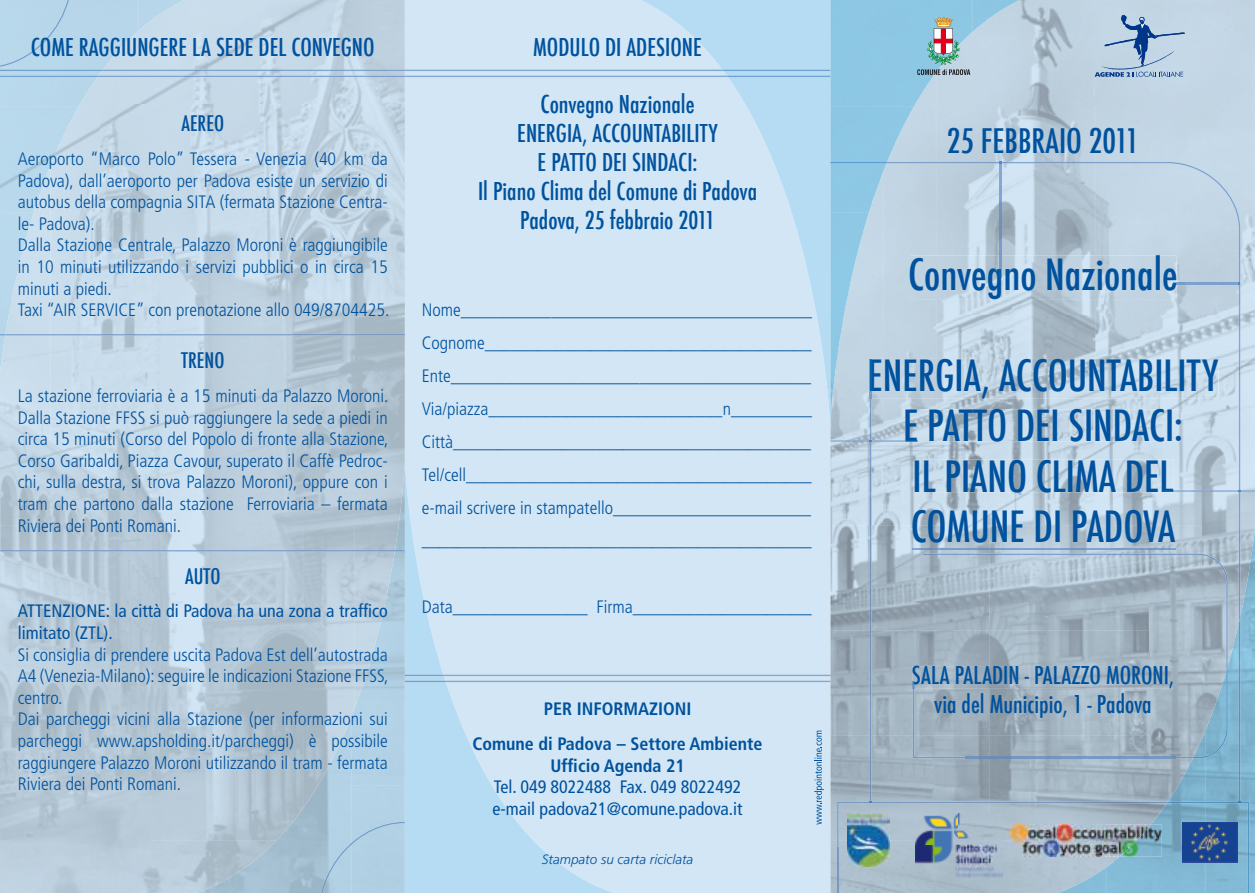
<style>
.page{position:relative;width:1255px;height:893px;background:#fff}
.page>*{position:absolute;margin:0;border:0;box-sizing:border-box;transform-origin:0 0}
.t1{font:500 condensed 42px/50.4px "Futura";color:#00529e;text-align:center}
.t2{font:500 condensed 33px "Futura";color:#00529e}
.t3{font:500 condensed 24px/28.8px "Futura";color:#00529e;text-align:center}
.t4{font:500 condensed 21px "Futura";color:#00529e}
.t5{font:300 condensed 18px/21.6px "Frutiger";color:#00529e;text-align:justify}
.t6{font:condensed 18px/21.6px "Frutiger";color:#00529e}
.t7{font:700 condensed 18px/35.1px "Frutiger";color:#00529e;text-align:center}
.t8{font:italic 300 13.5px "Frutiger";color:#00529e}
</style>
<div class="page">
<img style="left:936px;top:0;width:318px;height:315px">
<img style="left:830px;top:213px;width:53px;height:312px">
<img style="left:936px;top:315px;width:159px;height:94px">
<img style="left:1095px;top:315px;width:159px;height:105px">
<img style="left:883px;top:420px;width:318px;height:105px">
<img style="left:1201px;top:420px;width:53px;height:133px">
<img style="left:830px;top:525px;width:318px;height:315px">
<img style="left:1148px;top:525px;width:53px;height:277px">
<img style="left:830px;top:840px;width:276px;height:53px">
<img style="left:101px;top:0;width:304px;height:420px">
<img style="left:51px;top:106px;width:50px;height:314px">
<img style="left:0;top:213px;width:51px;height:312px">
<img style="left:50px;top:420px;width:304px;height:105px">
<img style="left:354px;top:420px;width:51px;height:42px">
<img style="left:0;top:525px;width:303px;height:315px">
<img style="left:303px;top:525px;width:48px;height:191px">
<div style="left:405px;top:0;width:425px;height:893px;background:#d2e6f5"></div>
<img style="left:910px;top:255px;width:266px;height:44px">
<img style="left:869px;top:359px;width:349px;height:40px">
<img style="left:905px;top:409px;width:275px;height:33px">
<img style="left:915px;top:460px;width:258px;height:32px">
<img style="left:912px;top:666px;width:261px;height:23px">
<img style="left:831px;top:0;width:141px;height:106px">
<img style="left:972px;top:0;width:47px;height:32px">
<img style="left:831px;top:106px;width:83px;height:107px">
<img style="left:831px;top:212px;width:38px;height:213px">
<svg style="left:830px;top:410px;width:1px;height:15px"></svg>
<img style="left:0;top:0;width:139px;height:106px">
<img style="left:138px;top:0;width:47px;height:31px">
<img style="left:0;top:106px;width:79px;height:107px">
<img style="left:0;top:212px;width:34px;height:160px">
<svg style="left:640px;top:0;width:190px;height:425px;background:#cbe3f4"></svg>
<img style="left:830px;top:0;width:1px;height:410px">
<svg style="left:405px;top:462px;width:213px;height:431px;background:#cae3f4"></svg>
<img style="left:351px;top:462px;width:54px;height:360px">
<img style="left:298px;top:716px;width:54px;height:177px">
<img style="left:244px;top:815px;width:54px;height:78px">
<img style="left:191px;top:868px;width:54px;height:25px">
<img style="left:1205px;top:528px;width:49px;height:365px">
<img style="left:1155px;top:730px;width:50px;height:163px">
<div style="left:1106px;top:857px;width:50px;height:36px;background:#84bcd7"></div>
<img style="left:1057px;top:867px;width:49px;height:26px">
<svg style="left:917px;top:17px;width:53px;height:58px;background:#9ab3bd"></svg>
<img style="left:915px;top:848px;width:87px;height:30px">
<img style="left:1010px;top:848px;width:109px;height:9px">
<img style="left:1119px;top:848px;width:42px;height:9px">
<img style="left:847px;top:848px;width:42px;height:18px">
<img style="left:912px;top:548px;width:263px;height:2px">
<img style="left:869px;top:399px;width:2px;height:403px">
<img style="left:869px;top:360px;width:2px;height:39px">
<div style="left:0;top:0;width:69px;height:67px;background:#b8d7ea"></div>
<img style="left:321px;top:822px;width:84px;height:71px">
<img style="left:922px;top:553px;width:305px;height:52px">
<img style="left:1175px;top:605px;width:52px;height:153px">
<img style="left:912px;top:689px;width:53px;height:69px">
<img style="left:965px;top:757px;width:210px;height:1px">
<img style="left:1192px;top:666px;width:35px;height:92px">
<svg style="left:912px;top:681px;width:2px;height:8px"></svg>
<img style="left:1238px;top:492px;width:2px;height:125px">
<img style="left:1238px;top:617px;width:2px;height:185px">
<img style="left:886px;top:162px;width:350px;height:47px">
<img style="left:1234px;top:208px;width:6px;height:282px">
<img style="left:830px;top:162px;width:57px;height:1px">
<img style="left:837px;top:802px;width:329px;height:46px">
<img style="left:837px;top:847px;width:1px;height:46px">
<img style="left:1166px;top:802px;width:83px;height:91px">
<img style="left:999px;top:163px;width:2px;height:92px">
<img style="left:999px;top:255px;width:2px;height:22px">
<img style="left:1176px;top:283px;width:62px;height:1px">
<img style="left:1173px;top:490px;width:81px;height:2px">
<svg style="left:1163px;top:490px;width:10px;height:2px"></svg>
<img style="left:830px;top:440px;width:75px;height:2px">
<svg style="left:905px;top:440px;width:12px;height:2px"></svg>
<img style="left:0;top:70px;width:405px;height:1px">
<img style="left:0;top:76px;width:405px;height:1px">
<svg style="left:405px;top:70px;width:426px;height:7px;background:#b1cee9"></svg>
<svg style="left:405px;top:675px;width:426px;height:7px;background:#b5d0e9"></svg>
<img style="left:5px;top:334px;width:400px;height:2px">
<img style="left:0;top:550px;width:395px;height:2px">
<svg style="left:395px;top:550px;width:10px;height:2px"></svg>
<svg style="left:814px;top:731px;width:9px;height:94px"></svg>
<svg style="left:1094px;top:15px;width:90px;height:62px;background:#a5bdd6"></svg>
<h3 class="t3" style="left:31px;top:33px;width:345px">COME RAGGIUNGERE LA SEDE DEL CONVEGNO</h3>
<p class="t4" style="left:181px;top:110px;width:44px">AEREO</p>
<p class="t5" style="left:18px;top:148px;width:373px;text-align:left">Aeroporto “Marco Polo” Tessera - Venezia (40 km da Padova), dall’aeroporto per Padova esiste un servizio di autobus della compagnia SITA (fermata Stazione Centra&shy;le- Padova).<br>Dalla Stazione Centrale, Palazzo Moroni è raggiungibile in 10 minuti utilizzando i servizi pubblici o in circa 15 minuti a piedi.<br>Taxi “AIR SERVICE” con prenotazione allo 049/8704425.</p>
<p class="t4" style="left:181px;top:347px;width:45px">TRENO</p>
<p class="t5" style="left:18px;top:385px;width:372px">La stazione ferroviaria è a 15 minuti da Palazzo Moroni.<br>Dalla Stazione FFSS si può raggiungere la sede a piedi in circa 15 minuti (Corso del Popolo di fronte alla Stazione, Corso Garibaldi, Piazza Cavour, superato il Caffè Pedroc&shy;chi, sulla destra, si trova Palazzo Moroni), oppure con i tram che partono dalla stazione Ferroviaria – fermata Riviera dei Ponti Romani.</p>
<p class="t4" style="left:185px;top:562px;width:37px">AUTO</p>
<p class="t6" style="left:18px;top:600px;width:371px">ATTENZIONE: la città di Padova ha una zona a traffico limitato (ZTL).</p>
<p class="t5" style="left:18px;top:644px;width:372px;text-align:left">Si consiglia di prendere uscita Padova Est dell’autostrada A4 (Venezia-Milano): seguire le indicazioni Stazione FFSS, centro.<br>Dai parcheggi vicini alla Stazione (per informazioni sui parcheggi www.apsholding.it/parcheggi) è possibile raggiungere Palazzo Moroni utilizzando il tram - fermata Riviera dei Ponti Romani.</p>
<h3 class="t3" style="left:533px;top:33px;width:170px">MODULO DI ADESIONE</h3>
<h3 class="t3" style="left:478px;top:90px;width:281px">Convegno Nazionale<br>ENERGIA, ACCOUNTABILITY<br>E PATTO DEI SINDACI:<br>Il Piano Clima del Comune di Padova<br>Padova, 25 febbraio 2011</h3>
<p class="t5" style="left:422px;top:293px;width:392px;line-height:33px">Nome_______________________________________ Cognome_____________________________________ Ente________________________________________ Via/piazza__________________________n_________ Città________________________________________ Tel/cell_______________________________________ e-mail scrivere in stampatello______________________ ____________________________________________</p>
<p class="t5" style="left:422px;top:596px;width:391px">Data_______________ Firma____________________</p>
<p class="t7" style="left:472px;top:691px;width:291px">PER INFORMAZIONI<br>Comune di Padova – Settore Ambiente</p>
<p class="t7" style="left:550px;top:748px;width:136px">Ufficio Agenda 21</p>
<p class="t6" style="left:492px;top:776px;width:251px">Tel. 049 8022488 Fax. 049 8022492 e-mail padova21@comune.padova.it</p>
<p class="t8" style="left:542px;top:852px;width:153px">Stampato su carta riciclata</p>
<h2 class="t2" style="left:946px;top:120px;width:194px">25 FEBBRAIO 2011</h2>
<h1 class="t1" style="left:908px;top:250px;width:271px">Convegno Nazionale</h1>
<h1 class="t1" style="left:867px;top:351px;width:352px">ENERGIA, ACCOUNTABILITY<br>E PATTO DEI SINDACI:<br>IL PIANO CLIMA DEL<br>COMUNE DI PADOVA</h1>
<h3 class="t3" style="left:912px;top:661px;width:263px">SALA PALADIN - PALAZZO MORONI, via del Municipio, 1 - Padova</h3>
</div>
